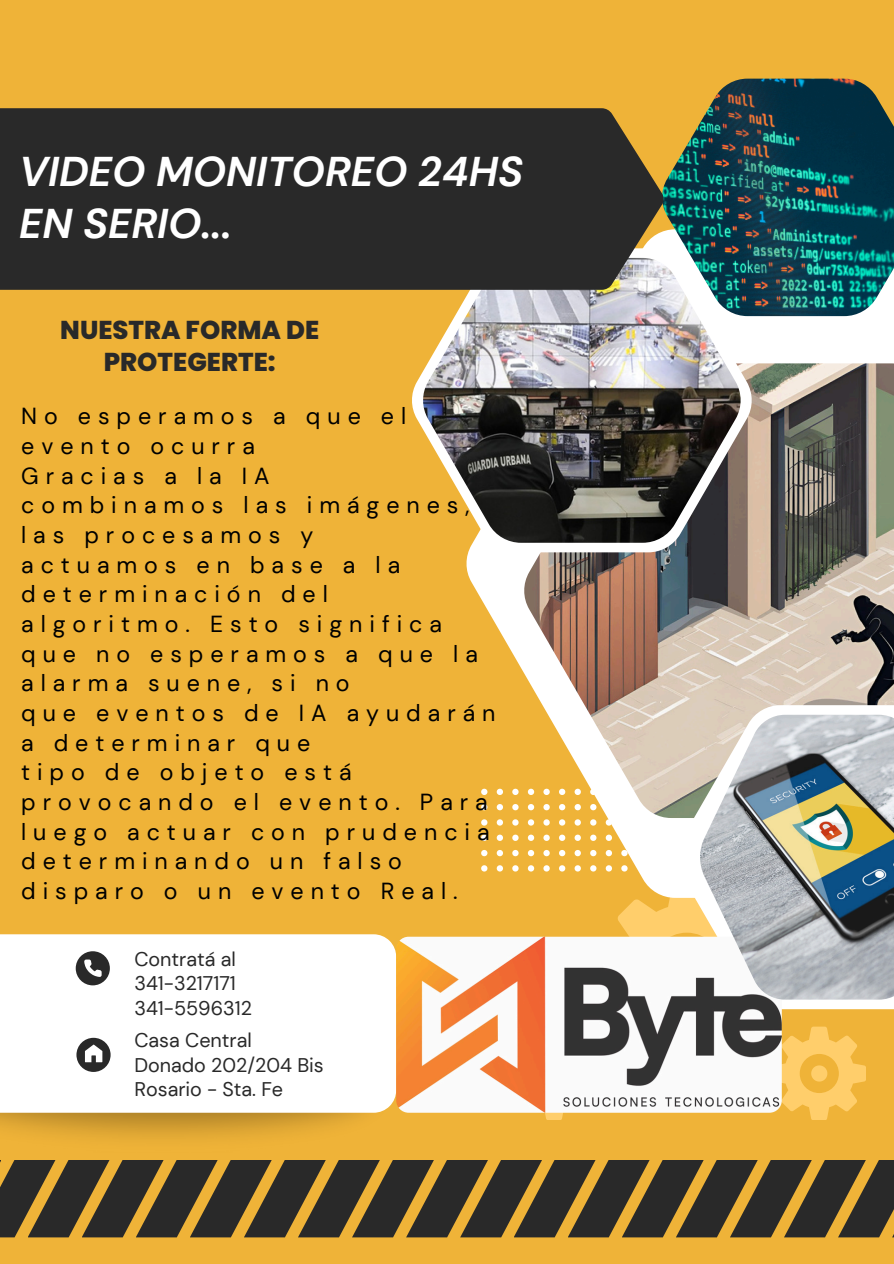
<style>
.page{position:relative;width:894px;height:1264px;background:#fff}
.page>*{position:absolute;margin:0;border:0;box-sizing:border-box;transform-origin:0 0}
.t1{font:italic 700 41.55px/52.8px "DM Sans";color:#fff}
.t2{font:800 25.8px/32.7px "Poppins";color:#292929;text-align:center}
.t3{font:23.25px/29.7px "DM Sans";letter-spacing:.3em;color:#000}
.t4{font:19.8px "DM Sans";color:#292929}
</style>
<div class="page">
<div style="left:0;top:0;width:893px;height:1263px;background:#efb338"></div>
<img style="left:0;top:1112px;width:379px;height:26px">
<svg style="left:507px;top:897px;width:358px;height:222px"></svg>
<svg style="left:466px;top:316px;width:427px;height:581px"></svg>
<img style="left:664px;top:79px;width:229px;height:237px">
<img style="left:524px;top:363px;width:369px;height:455px">
<svg style="left:676px;top:705px;width:217px;height:304px;background:#eae1cf"></svg>
<svg style="left:412px;top:248px;width:339px;height:304px"></svg>
<img style="left:422px;top:258px;width:318px;height:285px">
<div style="left:0;top:108px;width:664px;height:182px;background:#292929"></div>
<svg style="left:649px;top:1160px;width:242px;height:77px"></svg>
<hr style="left:891px;top:1159px;width:2px;height:78px;background:#292929">
<svg style="left:0;top:1160px;width:649px;height:77px"></svg>
<div style="left:0;top:934px;width:396px;height:178px;background:#fff"></div>
<svg style="left:76px;top:951px;width:33px;height:34px"></svg>
<svg style="left:76px;top:1037px;width:34px;height:34px"></svg>
<svg style="left:481px;top:788px;width:6px;height:7px"></svg>
<svg style="left:496px;top:788px;width:7px;height:7px"></svg>
<svg style="left:512px;top:788px;width:6px;height:7px"></svg>
<svg style="left:527px;top:788px;width:7px;height:7px"></svg>
<svg style="left:543px;top:788px;width:6px;height:7px"></svg>
<svg style="left:559px;top:788px;width:6px;height:7px"></svg>
<svg style="left:574px;top:788px;width:6px;height:7px"></svg>
<svg style="left:590px;top:788px;width:6px;height:7px"></svg>
<svg style="left:605px;top:788px;width:7px;height:7px"></svg>
<svg style="left:621px;top:788px;width:6px;height:7px"></svg>
<svg style="left:481px;top:804px;width:6px;height:6px"></svg>
<svg style="left:496px;top:804px;width:7px;height:6px"></svg>
<svg style="left:512px;top:804px;width:6px;height:6px"></svg>
<svg style="left:527px;top:804px;width:7px;height:6px"></svg>
<svg style="left:543px;top:804px;width:6px;height:6px"></svg>
<svg style="left:559px;top:804px;width:6px;height:6px"></svg>
<svg style="left:574px;top:804px;width:6px;height:6px"></svg>
<svg style="left:590px;top:804px;width:6px;height:6px"></svg>
<svg style="left:605px;top:804px;width:7px;height:6px"></svg>
<svg style="left:621px;top:804px;width:6px;height:6px"></svg>
<svg style="left:481px;top:819px;width:6px;height:6px"></svg>
<svg style="left:496px;top:819px;width:7px;height:6px"></svg>
<svg style="left:512px;top:819px;width:6px;height:6px"></svg>
<svg style="left:527px;top:819px;width:7px;height:6px"></svg>
<svg style="left:543px;top:819px;width:6px;height:6px"></svg>
<svg style="left:559px;top:819px;width:6px;height:6px"></svg>
<svg style="left:574px;top:819px;width:6px;height:6px"></svg>
<svg style="left:590px;top:819px;width:6px;height:6px"></svg>
<svg style="left:605px;top:819px;width:7px;height:6px"></svg>
<svg style="left:621px;top:819px;width:6px;height:6px"></svg>
<svg style="left:481px;top:834px;width:6px;height:7px"></svg>
<svg style="left:496px;top:834px;width:7px;height:7px"></svg>
<svg style="left:512px;top:834px;width:6px;height:7px"></svg>
<svg style="left:527px;top:834px;width:7px;height:7px"></svg>
<svg style="left:543px;top:834px;width:6px;height:7px"></svg>
<svg style="left:559px;top:834px;width:6px;height:7px"></svg>
<svg style="left:574px;top:834px;width:6px;height:7px"></svg>
<svg style="left:590px;top:834px;width:6px;height:7px"></svg>
<svg style="left:605px;top:834px;width:7px;height:7px"></svg>
<svg style="left:621px;top:834px;width:6px;height:7px"></svg>
<svg style="left:481px;top:850px;width:6px;height:6px"></svg>
<svg style="left:496px;top:850px;width:7px;height:6px"></svg>
<svg style="left:512px;top:850px;width:6px;height:6px"></svg>
<svg style="left:527px;top:850px;width:7px;height:6px"></svg>
<svg style="left:543px;top:850px;width:6px;height:6px"></svg>
<svg style="left:559px;top:850px;width:6px;height:6px"></svg>
<svg style="left:574px;top:850px;width:6px;height:6px"></svg>
<svg style="left:590px;top:850px;width:6px;height:6px"></svg>
<svg style="left:605px;top:850px;width:7px;height:6px"></svg>
<svg style="left:621px;top:850px;width:6px;height:6px"></svg>
<svg style="left:481px;top:865px;width:6px;height:6px"></svg>
<svg style="left:496px;top:865px;width:7px;height:6px"></svg>
<svg style="left:512px;top:865px;width:6px;height:6px"></svg>
<svg style="left:527px;top:865px;width:7px;height:6px"></svg>
<svg style="left:543px;top:865px;width:6px;height:6px"></svg>
<svg style="left:559px;top:865px;width:6px;height:6px"></svg>
<svg style="left:574px;top:865px;width:6px;height:6px"></svg>
<svg style="left:590px;top:865px;width:6px;height:6px"></svg>
<svg style="left:605px;top:865px;width:7px;height:6px"></svg>
<svg style="left:621px;top:865px;width:6px;height:6px"></svg>
<img style="left:396px;top:936px;width:385px;height:176px;border-radius:12px">
<img style="left:699px;top:714px;width:194px;height:285px">
<p class="t1" style="left:19px;top:145px;width:505px">VIDEO MONITOREO 24HS<br>EN SERIO...</p>
<h2 class="t2" style="left:60px;top:313px;width:260px">NUESTRA FORMA DE<br>PROTEGERTE:</h2>
<p class="t3" style="left:21px;top:401px;width:475px">No esperamos a que el evento ocurra<br>Gracias a la IA<br>combinamos las imágenes, las procesamos y<br>actuamos en base a la determinación del algoritmo. Esto significa que no esperamos a que la alarma suene, si no<br>que eventos de IA ayudarán a determinar que<br>tipo de objeto está provocando el evento. Para luego actuar con prudencia determinando un falso disparo o un evento Real.</p>
<h3 class="t4" style="left:134px;top:946px;width:103px">Contratá al</h3>
<p class="t4" style="left:134px;top:970px;width:103px">341-3217171</p>
<p class="t4" style="left:134px;top:995px;width:119px">341-5596312</p>
<p class="t4" style="left:134px;top:1027px;width:119px">Casa Central</p>
<p class="t4" style="left:134px;top:1051px;width:191px">Donado 202/204 Bis</p>
<p class="t4" style="left:134px;top:1076px;width:150px">Rosario - Sta. Fe</p>
</div>
